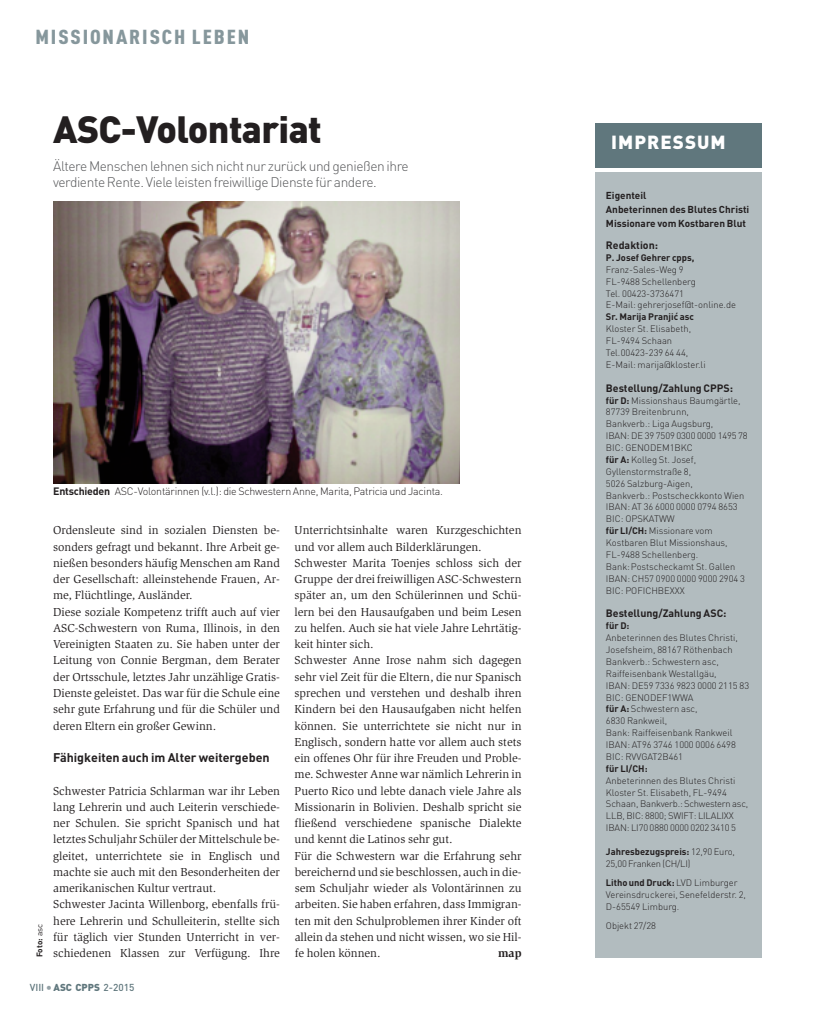
<style>
.page{position:relative;width:815px;height:1028px;background:#fff}
.page>*{position:absolute;margin:0;border:0;box-sizing:border-box;transform-origin:0 0}
.t1{font:900 37.5px "DIN Pro";letter-spacing:-.015em;color:#231f20}
.t2{font:900 20px "DIN Cond";letter-spacing:.085em;color:#86979c;scale:1.1 1}
.t3{font:900 18.75px "DIN Pro";letter-spacing:.055em;color:#fff}
.t4{font:300 13.75px/16.5px "DIN Pro";letter-spacing:-.03em;color:#57585a}
.t5{font:700 12.5px "DIN Pro";color:#231f20}
.t6{font:11.88px/16.2px "Slimbach Std";color:#231f20}
.t7{font:700 11.88px "Slimbach Std";color:#231f20}
.t8{font:300 10.62px "DIN Pro";letter-spacing:-.02em;color:#231f20}
.t9{font:700 10.62px "DIN Pro";color:#231f20}
.t10{font:700 10px/13.8px "DIN Pro";color:#231f20}
.t11{font:500 10px "DIN Pro";color:#60777d}
.t12{font:300 9.38px/11.9px "DIN Pro";color:#231f20}
.t13{font:700 9.38px "DIN Pro";color:#231f20}
.t14{font:300 9.38px/11.9px "DIN Pro";letter-spacing:-.02em;color:#231f20}
.t15{font:700 8.12px "DIN Pro";color:#231f20}
.s1{font-weight:700}
.s2{font-weight:400}
.s3{font-size:12.5px;color:#95a2a7}
.s4{font-weight:900}
</style>
<div class="page">
<div style="left:595px;top:172px;width:167px;height:785px;background:#b2bcbf"></div>
<div style="left:595px;top:123px;width:167px;height:44px;background:#60777d"></div>
<img style="left:53px;top:201px;width:406px;height:283px">
<h2 class="t2" style="left:35px;top:24px;width:196px">MISSIONARISCH LEBEN</h2>
<h1 class="t1" style="left:53px;top:107px;width:270px">ASC-Volontariat</h1>
<p class="t4" style="left:53px;top:157px;width:357px">Ältere Menschen lehnen sich nicht nur zurück und genießen ihre verdiente Rente. Viele leisten freiwillige Dienste für andere.</p>
<p class="t8" style="left:53px;top:485px;width:391px"><span class="s1">Entschieden</span> ASC-Volontärinnen (v.l.): die Schwestern Anne, Marita, Patricia und Jacinta.</p>
<p class="t15" style="left:35px;top:957px;width:35px;rotate:-90deg">Foto: <span class="s2">asc</span></p>
<p class="t6" style="left:53px;top:523px;width:228px">Ordensleute sind in sozialen Diensten be&shy;sonders gefragt und bekannt. Ihre Arbeit ge&shy;nießen besonders häufig Menschen am Rand der Gesellschaft: alleinstehende Frauen, Ar&shy;me, Flüchtlinge, Ausländer.<br>Diese soziale Kompetenz trifft auch auf vier ASC-Schwestern von Ruma, Illinois, in den Vereinigten Staaten zu. Sie haben unter der Leitung von Connie Bergman, dem Berater der Ortsschule, letztes Jahr unzählige Gratis-Dienste geleistet. Das war für die Schule eine sehr gute Erfahrung und für die Schüler und deren Eltern ein großer Gewinn.</p>
<p class="t5" style="left:53px;top:750px;width:218px">Fähigkeiten auch im Alter weitergeben</p>
<p class="t6" style="left:53px;top:783px;width:228px">Schwester Patricia Schlarman war ihr Leben lang Lehrerin und auch Leiterin verschiede&shy;ner Schulen. Sie spricht Spanisch und hat letztes Schuljahr Schüler der Mittelschule be&shy;gleitet, unterrichtete sie in Englisch und machte sie auch mit den Besonderheiten der amerikanischen Kultur vertraut.<br>Schwester Jacinta Willenborg, ebenfalls frü&shy;here Lehrerin und Schulleiterin, stellte sich für täglich vier Stunden Unterricht in ver&shy;schiedenen Klassen zur Verfügung. Ihre</p>
<p class="t6" style="left:295px;top:523px;width:228px">Unterrichtsinhalte waren Kurzgeschichten und vor allem auch Bilderklärungen.<br>Schwester Marita Toenjes schloss sich der Gruppe der drei freiwilligen ASC-Schwestern später an, um den Schülerinnen und Schü&shy;lern bei den Hausaufgaben und beim Lesen zu helfen. Auch sie hat viele Jahre Lehrtätig&shy;keit hinter sich.<br>Schwester Anne Irose nahm sich dagegen sehr viel Zeit für die Eltern, die nur Spanisch sprechen und verstehen und deshalb ihren Kindern bei den Hausaufgaben nicht helfen können. Sie unterrichtete sie nicht nur in Englisch, sondern hatte vor allem auch stets ein offenes Ohr für ihre Freuden und Proble&shy;me. Schwester Anne war nämlich Lehrerin in Puerto Rico und lebte danach viele Jahre als Missionarin in Bolivien. Deshalb spricht sie fließend verschiedene spanische Dialekte und kennt die Latinos sehr gut.<br>Für die Schwestern war die Erfahrung sehr bereichernd und sie beschlossen, auch in die&shy;sem Schuljahr wieder als Volontärinnen zu arbeiten. Sie haben erfahren, dass Immigran&shy;ten mit den Schulproblemen ihrer Kinder oft allein da stehen und nicht wissen, wo sie Hil&shy;fe holen können.</p>
<p class="t7" style="left:498px;top:948px;width:25px">map</p>
<p class="t11" style="left:30px;top:982px;width:106px">VIII<span class="s3">•</span><span class="s4">ASC CPPS</span> 2-2015</p>
<h3 class="t3" style="left:611px;top:131px;width:116px">IMPRESSUM</h3>
<p class="t10" style="left:606px;top:188px;width:145px">Eigenteil<br>Anbeterinnen des Blutes Christi<br>Missionare vom Kostbaren Blut</p>
<p class="t9" style="left:606px;top:239px;width:54px">Redaktion:</p>
<p class="t13" style="left:606px;top:252px;width:90px">P. Josef Gehrer cpps,</p>
<p class="t12" style="left:606px;top:264px;width:132px">Franz-Sales-Weg 9<br>FL-9488 Schellenberg<br>Tel. 00423-3736471<br>E-Mail: gehrerjosef@t-online.de</p>
<p class="t13" style="left:606px;top:311px;width:89px">Sr. Marija Pranjic´asc</p>
<p class="t12" style="left:606px;top:323px;width:101px">Kloster St. Elisabeth,<br>FL-9494 Schaan<br>Tel.00423-239 64 44,<br>E-Mail: marija@kloster.li</p>
<p class="t9" style="left:606px;top:381px;width:129px">Bestellung/Zahlung CPPS:</p>
<p class="t12" style="left:606px;top:394px;width:143px"><span class="s1">für D:</span> Missionshaus Baumgärtle,<br>87739 Breitenbrunn,<br>Bankverb.: Liga Augsburg,<br>IBAN: DE 39 7509 0300 0000 1495 78<br>BIC: GENODEM1BKC<br><span class="s1">für A:</span> Kolleg St. Josef,<br>Gyllenstormstraße 8,<br>5026 Salzburg-Aigen,<br>Bankverb.: Postscheckkonto Wien<br>IBAN: AT 36 6000 0000 0794 8653<br>BIC: OPSKATWW<br><span class="s1">für LI/CH:</span> Missionare vom<br>Kostbaren Blut Missionshaus,<br>FL-9488 Schellenberg.<br>Bank:Postscheckamt St. Gallen<br>IBAN: CH57 0900 0000 9000 2904 3<br>BIC: POFICHBEXXX</p>
<p class="t9" style="left:606px;top:607px;width:122px">Bestellung/Zahlung ASC:</p>
<p class="t13" style="left:606px;top:620px;width:25px">für D:</p>
<p class="t12" style="left:606px;top:632px;width:145px">Anbeterinnen des Blutes Christi,<br>Josefsheim, 88167 Röthenbach<br>Bankverb.: Schwestern asc,<br>Raiffeisenbank Westallgäu,<br>IBAN: DE59 7336 9823 0000 2115 83<br>BIC: GENODEF1WWA<br><span class="s1">für A:</span> Schwestern asc,<br>6830 Rankweil,<br>Bank: Raiffeisenbank Rankweil<br>IBAN: AT96 3746 1000 0006 6498<br>BIC: RVVGAT2B461</p>
<p class="t13" style="left:606px;top:763px;width:43px">für LI/CH:</p>
<p class="t12" style="left:606px;top:774px;width:144px">Anbeterinnen des Blutes Christi<br>Kloster St. Elisabeth, FL-9494<br>Schaan, Bankverb.: Schwestern asc,<br>LLB, BIC: 8800; SWIFT: LILALIXX<br>IBAN: LI70 0880 0000 0202 3410 5</p>
<p class="t14" style="left:606px;top:845px;width:130px"><span class="s1">Jahresbezugspreis:</span> 12,90 Euro,<br>25,00 Franken (CH/LI)</p>
<p class="t12" style="left:606px;top:876px;width:141px"><span class="s1">Litho und Druck:</span> LVD Limburger<br>Vereinsdruckerei, Senefelderstr. 2,<br>D-65549 Limburg.</p>
<p class="t12" style="left:606px;top:919px;width:52px">Objekt 27/28</p>
</div>
